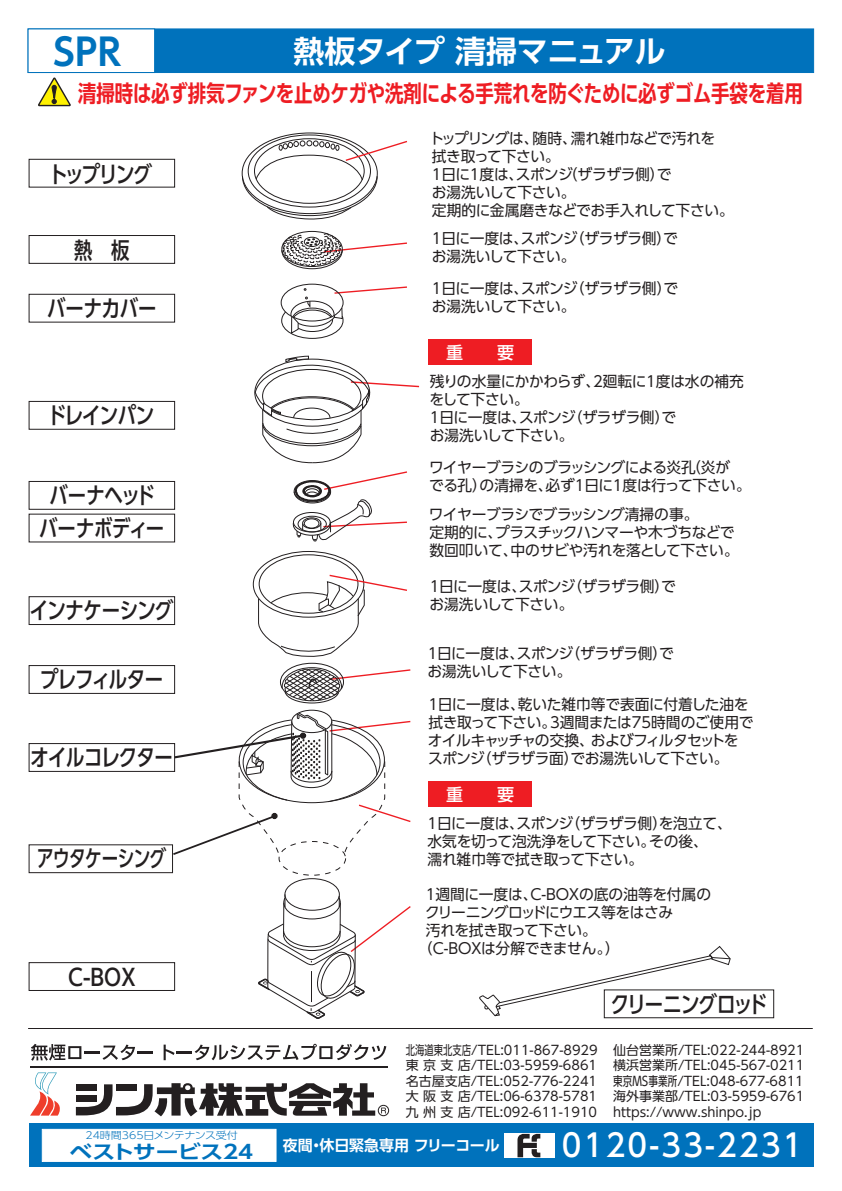
<style>
.page{position:relative;width:842px;height:1191px;background:#fff}
.page>*{position:absolute;margin:0;border:0;box-sizing:border-box;transform-origin:0 0}
.t1{font:700 37px "UD Shin Go Pro De";color:#0072bc}
.t2{font:500 31.1px "UD Shin Go Pro";letter-spacing:.075em;color:#fff;scale:.96 1}
.t3{font:700 31px "UD Shin Go Pro De";letter-spacing:-.015em;color:#fff}
.t4{font:500 23px/32.7px "UD Shin Go C Oeiz Pr 6";letter-spacing:-.025em;color:#231f20;text-align:center}
.t5{font:23px "UD Shin Go C Oeiz Pr 6 De B";letter-spacing:-.005em;color:#ee1d23}
.t6{font:500 23px "UD Shin Go C Oeiz Pr 6";letter-spacing:-.05em;color:#231f20}
.t7{font:500 23px "UD Shin Go C Oeiz Pr 6";letter-spacing:-.025em;color:#231f20;scale:.9 1}
.t8{font:700 19px "UD Shin Go Pro De";letter-spacing:-.01em;color:#0072bc;scale:1.2 1}
.t9{font:500 17px "UD Shin Go Pro";color:#fff}
.t10{font:15px/18px "UD Shin Go Pro";letter-spacing:-.025em;color:#231f20}
.t11{font:15px "UD Shin Go Pro";color:#231f20}
.t12{font:700 15px "UD Shin Go Pro De";letter-spacing:-.005em;color:#fff}
.t13{font:13px/15.6px "UD Shin Go Pro";color:#231f20;text-align:justify}
.t14{font:13px/15.6px "UD Shin Go Pro";color:#231f20;text-align:justify;scale:.72 1}
.t15{font:300 9.9px "UD Shin Go Pro";letter-spacing:-.02em;color:#0072bc;scale:1.11 1}
.s1{font-family:"UD Shin Go C Oeiz Pr 6"}
</style>
<div class="page">
<svg style="left:242px;top:140px;width:165px;height:79px"></svg>
<hr style="left:30px;top:1067px;width:358px;height:1px;background:#231f20">
<svg style="left:31px;top:1044px;width:122px;height:17px"></svg>
<svg style="left:164px;top:1044px;width:222px;height:16px"></svg>
<div style="left:29px;top:1124px;width:785px;height:43px;background:#0072bc"></div>
<div style="left:504px;top:1133px;width:50px;height:25px;background:#fff"></div>
<svg style="left:518px;top:1134px;width:22px;height:23px"></svg>
<div style="left:42px;top:1129px;width:234px;height:33px;background:#fff;border:1px solid #fff"></div>
<svg style="left:30px;top:1073px;width:30px;height:43px"></svg>
<svg style="left:76px;top:1083px;width:299px;height:33px"></svg>
<div style="left:378px;top:1105px;width:11px;height:11px;border:1px solid #231f20;border-radius:50%"></div>
<svg style="left:381px;top:1108px;width:5px;height:5px"></svg>
<hr style="left:28px;top:1028px;width:785px;height:1px;background:#231f20">
<div style="left:428px;top:339px;width:104px;height:26px;background:#ee1d23"></div>
<div style="left:428px;top:781px;width:104px;height:26px;background:#ee1d23"></div>
<div style="left:285px;top:878px;width:55px;height:33px;border:1px solid #231f20;border-radius:50%"></div>
<svg style="left:258px;top:894px;width:153px;height:125px"></svg>
<svg style="left:479px;top:946px;width:252px;height:70px"></svg>
<div style="left:279px;top:841px;width:67px;height:34px;border:1px dashed #231f20;border-radius:50%"></div>
<svg style="left:281px;top:286px;width:126px;height:53px"></svg>
<svg style="left:281px;top:233px;width:126px;height:36px"></svg>
<svg style="left:285px;top:356px;width:24px;height:6px"></svg>
<svg style="left:171px;top:369px;width:249px;height:488px"></svg>
<div style="left:604px;top:990px;width:170px;height:28px;border:1px solid #231f20"></div>
<div style="left:29px;top:159px;width:146px;height:28px;border:1px solid #231f20"></div>
<div style="left:29px;top:294px;width:146px;height:28px;border:1px solid #231f20"></div>
<div style="left:29px;top:481px;width:146px;height:29px;border:1px solid #231f20"></div>
<div style="left:29px;top:596px;width:146px;height:29px;border:1px solid #231f20"></div>
<div style="left:29px;top:665px;width:146px;height:29px;border:1px solid #231f20"></div>
<div style="left:29px;top:743px;width:146px;height:29px;border:1px solid #231f20"></div>
<div style="left:29px;top:845px;width:144px;height:28px;border:1px solid #231f20"></div>
<div style="left:29px;top:401px;width:146px;height:29px;border:1px solid #231f20"></div>
<div style="left:29px;top:235px;width:146px;height:29px;border:1px solid #231f20"></div>
<div style="left:29px;top:962px;width:146px;height:29px;border:1px solid #231f20"></div>
<div style="left:28px;top:28px;width:786px;height:45px;background:#0072bc;border:1px solid #0072bc"></div>
<div style="left:28px;top:28px;width:127px;height:45px;background:#fff;border:1px solid #0072bc"></div>
<svg style="left:38px;top:77px;width:33px;height:30px"></svg>
<h1 class="t1" style="left:54px;top:22px;width:69px">SPR</h1>
<h3 class="t3" style="left:293px;top:26px;width:374px">熱板タイプ 清掃マニュアル</h3>
<h3 class="t5" style="left:78px;top:74px;width:726px">清掃時は必ず排気ファンを止めケガや洗剤による手荒れを防ぐために必ずゴム手袋を着用</h3>
<h3 class="t4" style="left:49px;top:157px;width:105px">トップリング</h3>
<h3 class="t4" style="left:74px;top:233px;width:57px">熱　板</h3>
<h3 class="t4" style="left:47px;top:291px;width:111px">バーナカバー</h3>
<h3 class="t4" style="left:48px;top:398px;width:108px">ドレインパン</h3>
<h3 class="t4" style="left:39px;top:478px;width:127px">バーナヘッドバーナボディー</h3>
<h3 class="t4" style="left:30px;top:593px;width:145px">インナケーシング</h3>
<h3 class="t4" style="left:40px;top:662px;width:125px">プレフィルター</h3>
<h3 class="t4" style="left:31px;top:740px;width:144px">オイルコレクター</h3>
<h3 class="t7" style="left:37px;top:840px;width:145px">アウタケーシング</h3>
<h3 class="t4" style="left:68px;top:960px;width:69px">C-BOX</h3>
<p class="t10" style="left:429px;top:129px;width:306px">トップリングは、随時、濡れ雑巾などで汚れを<br>拭き取って下さい。<br>1日に1度は、スポンジ（ザラザラ側）で<br>お湯洗いして下さい。<br>定期的に金属磨きなどでお手入れして下さい。</p>
<p class="t10" style="left:432px;top:229px;width:248px">1日に一度は、スポンジ（ザラザラ側）でお湯洗いして下さい。</p>
<p class="t10" style="left:432px;top:279px;width:248px">1日に一度は、スポンジ（ザラザラ側）でお湯洗いして下さい。</p>
<p class="t9" style="left:446px;top:338px;width:69px">重　　要</p>
<p class="t10" style="left:430px;top:371px;width:316px">残りの水量にかかわらず、2廻転に1度は水の補充をして下さい。<br>1日に一度は、スポンジ（ザラザラ側）で<br>お湯洗いして下さい。</p>
<p class="t10" style="left:429px;top:458px;width:323px">ワイヤーブラシのブラッシングによる炎孔（炎が<br>でる孔）の清掃を、必ず1日に1度は行って下さい。</p>
<p class="t10" style="left:429px;top:505px;width:311px">ワイヤーブラシでブラッシング清掃の事。<br>定期的に、プラスチックハンマーや木づちなどで数回叩いて、中のサビや汚れを落として下さい。</p>
<p class="t10" style="left:430px;top:577px;width:248px">1日に一度は、スポンジ（ザラザラ側）でお湯洗いして下さい。</p>
<p class="t10" style="left:428px;top:644px;width:248px">1日に一度は、スポンジ（ザラザラ側）でお湯洗いして下さい。</p>
<p class="t10" style="left:428px;top:695px;width:327px">1日に一度は、乾いた雑巾等で表面に付着した油を拭き取って下さい。3週間または75時間のご使用でオイルキャッチャの交換、およびフィルタセットをスポンジ（ザラザラ面）でお湯洗いして下さい。</p>
<p class="t9" style="left:446px;top:780px;width:69px">重　　要</p>
<p class="t10" style="left:428px;top:814px;width:306px">1日に一度は、スポンジ（ザラザラ側）を泡立て、水気を切って泡洗浄をして下さい。その後、<br>濡れ雑巾等で拭き取って下さい。</p>
<p class="t11" style="left:426px;top:882px;width:287px">1週間に一度は、C-BOXの底の油等を付属の</p>
<p class="t10" style="left:425px;top:903px;width:250px">クリーニングロッドにウエス等をはさみ</p>
<p class="t10" style="left:426px;top:921px;width:173px">汚れを拭き取って下さい。</p>
<p class="t10" style="left:418px;top:939px;width:203px">（C-BOXは分解できません。）</p>
<h3 class="t6" style="left:611px;top:986px;width:158px">クリーニングロッド</h3>
<p class="t14" style="left:406px;top:1041px;width:268px">北海道東北支店/TEL:011-867-8929東京支店/TEL:03-5959-6861名古屋支店/TEL:052-776-2241大阪支店/TEL:06-6378-5781九州支店/TEL:092-611-1910</p>
<p class="t13" style="left:613px;top:1041px;width:193px">仙台営業所/TEL:022-244-8921横浜営業所/TEL:045-567-0211<span class="s1">東京MS事業所</span>/TEL:048-677-6811海外事業部/TEL:03-5959-6761 https://www.shinpo.jp</p>
<p class="t15" style="left:85px;top:1127px;width:139px">24時間365日メンテナンス受付</p>
<p class="t8" style="left:70px;top:1136px;width:155px">ベストサービス24</p>
<p class="t12" style="left:283px;top:1133px;width:219px">夜間・休日緊急専用 フリーコール</p>
<h2 class="t2" style="left:562px;top:1120px;width:252px">0120-33-2231</h2>
</div>
